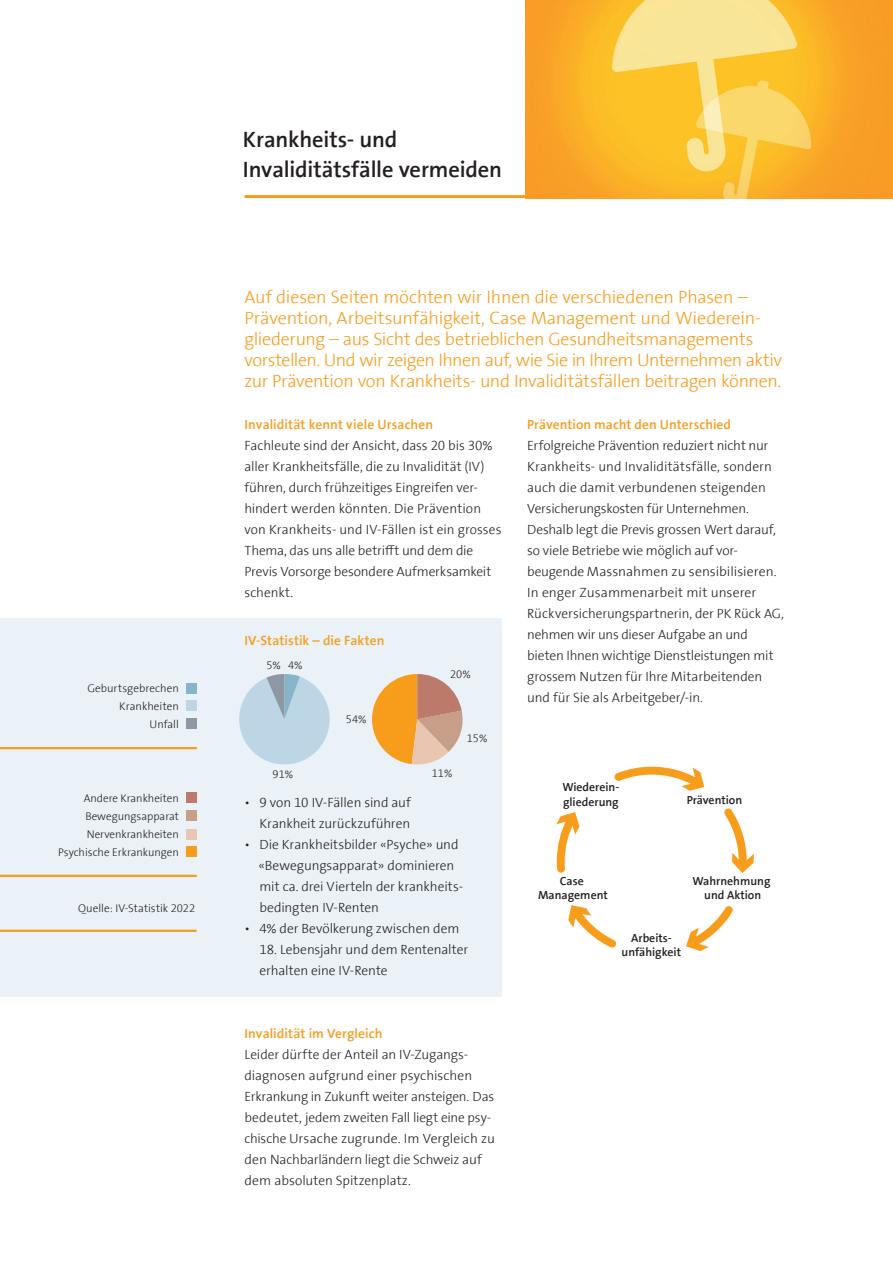
<style>
.page{position:relative;width:893px;height:1263px;background:#fff}
.page>*{position:absolute;margin:0;border:0;box-sizing:border-box;transform-origin:0 0}
.Haupttitel{font:300 22.5px/30px "Previs The Sans";letter-spacing:-.005em;color:#231f20}
.Lead{font:300 18px/21px "Previs The Sans";letter-spacing:-.015em;color:#f89c1c}
.Lauftext{font:300 13.5px/21px "Previs The Sans";letter-spacing:-.005em;color:#231f20}
.Untertitel_orange{font:300 13.5px "Previs The Sans";letter-spacing:.005em;color:#f89c1c}
.Lauftext-2{font:300 13.5px "Previs The Sans";color:#f89c1c}
.t1{font:300 11.85px/14.2px "Previs The Sans";color:#231f20;text-align:center}
.Lauftext-3{font:300 11.25px "Previs The Sans";color:#231f20}
.Legende_rechtsbündig{font:300 11.25px "Previs The Sans";letter-spacing:.005em;color:#231f20}
.LEgende{font:300 11.25px "Previs The Sans";color:#231f20}
</style>
<div class="page">
<div style="left:0;top:618px;width:502px;height:378px;background:#eaf2f7"></div>
<div style="left:186px;top:683px;width:11px;height:10px;background:#86b4c8"></div>
<div style="left:186px;top:701px;width:11px;height:10px;background:#bcd6e5"></div>
<div style="left:186px;top:719px;width:11px;height:10px;background:#8e98a4"></div>
<div style="left:186px;top:793px;width:11px;height:10px;background:#bc7a6a"></div>
<div style="left:186px;top:810px;width:11px;height:11px;background:#c79e87"></div>
<div style="left:186px;top:829px;width:11px;height:10px;background:#e9c6b1"></div>
<div style="left:186px;top:847px;width:11px;height:10px;background:#f89c1c"></div>
<hr style="left:0;top:747px;width:197px;height:2px;background:#f89c1c">
<hr style="left:0;top:875px;width:197px;height:2px;background:#f89c1c">
<hr style="left:0;top:930px;width:197px;height:2px;background:#f89c1c">
<hr style="left:244px;top:195px;width:301px;height:3px;background:#f89c1c">
<img style="left:525px;top:0;width:368px;height:198px">
<svg style="left:372px;top:674px;width:91px;height:91px"></svg>
<svg style="left:239px;top:674px;width:91px;height:91px"></svg>
<svg style="left:614px;top:766px;width:91px;height:25px"></svg>
<svg style="left:556px;top:812px;width:24px;height:61px"></svg>
<svg style="left:568px;top:905px;width:49px;height:43px"></svg>
<svg style="left:686px;top:906px;width:47px;height:45px"></svg>
<svg style="left:724px;top:808px;width:30px;height:65px"></svg>
<p class="Legende_rechtsbündig" style="left:87px;top:682px;width:93px">Geburtsgebrechen</p>
<p class="Legende_rechtsbündig" style="left:119px;top:700px;width:61px">Krankheiten</p>
<p class="LEgende" style="left:150px;top:718px;width:31px">Unfall</p>
<p class="Lauftext-3" style="left:84px;top:792px;width:97px">Andere Krankheiten</p>
<p class="Lauftext-3" style="left:85px;top:810px;width:95px">Bewegungsapparat</p>
<p class="Lauftext-3" style="left:87px;top:828px;width:94px">Nervenkrankheiten</p>
<p class="Lauftext-3" style="left:58px;top:846px;width:122px">Psychische Erkrankungen</p>
<p class="Lauftext-3" style="left:78px;top:902px;width:118px">Quelle: IV-Statistik 2022</p>
<p class="Haupttitel" style="left:243px;top:125px;width:261px">Krankheits- und<br>Invaliditätsfälle vermeiden</p>
<p class="Lead" style="left:244px;top:287px;width:539px">Auf diesen Seiten möchten wir Ihnen die verschiedenen Phasen – Prävention, Arbeitsunfähigkeit, Case Management und Wiederein&shy;gliederung – aus Sicht des betrieblichen Gesundheitsmanagements vorstellen. Und wir zeigen Ihnen auf, wie Sie in Ihrem Unternehmen aktiv zur Prävention von Krankheits- und Invaliditätsfällen beitragen können.</p>
<p class="Untertitel_orange" style="left:244px;top:417px;width:190px">Invalidität kennt viele Ursachen</p>
<p class="Lauftext" style="left:244px;top:436px;width:259px">Fachleute sind der Ansicht, dass 20 bis 30% aller Krankheitsfälle, die zu Invalidität (IV) führen, durch frühzeitiges Eingreifen ver&shy;hindert werden könnten. Die Prävention von Krankheits- und IV-Fällen ist ein grosses Thema, das uns alle betrifft und dem die Previs Vorsorge besondere Aufmerksamkeit schenkt.</p>
<p class="Untertitel_orange" style="left:244px;top:633px;width:142px">IV-Statistik – die Fakten</p>
<p class="Lauftext-3" style="left:266px;top:659px;width:16px">5%</p>
<p class="Lauftext-3" style="left:288px;top:659px;width:16px">4%</p>
<p class="Lauftext-3" style="left:273px;top:769px;width:22px">91%</p>
<p class="Lauftext-3" style="left:346px;top:714px;width:22px">54%</p>
<p class="Lauftext-3" style="left:450px;top:668px;width:22px">20%</p>
<p class="Lauftext-3" style="left:432px;top:768px;width:22px">11%</p>
<p class="Lauftext-3" style="left:467px;top:732px;width:22px">15%</p>
<p class="Lauftext" style="left:244px;top:793px;width:168px;text-align:right">• 9 von 10 IV-Fällen sind auf<br>Krankheit zurückzuführen</p>
<p class="Lauftext" style="left:258px;top:835px;width:206px;text-indent:-14px">• Die Krankheitsbilder «Psyche» und «Bewegungsapparat» dominieren mit ca. drei Vierteln der krankheits&shy;bedingten IV-Renten</p>
<p class="Lauftext" style="left:244px;top:919px;width:216px">• 4% der Bevölkerung zwischen dem</p>
<p class="Lauftext" style="left:259px;top:940px;width:210px">18. Lebensjahr und dem Rentenalter erhalten eine IV-Rente</p>
<p class="Untertitel_orange" style="left:244px;top:1026px;width:139px">Invalidität im Vergleich</p>
<p class="Lauftext" style="left:244px;top:1045px;width:252px">Leider dürfte der Anteil an IV-Zugangs&shy;diagnosen aufgrund einer psychischen Erkrankung in Zukunft weiter ansteigen. Das bedeutet, jedem zweiten Fall liegt eine psy&shy;chische Ursache zugrunde. Im Vergleich zu den Nachbarländern liegt die Schweiz auf dem absoluten Spitzenplatz.</p>
<p class="Lauftext-2" style="left:527px;top:417px;width:205px">Prävention macht den Unterschied</p>
<p class="Lauftext" style="left:527px;top:436px;width:258px">Erfolgreiche Prävention reduziert nicht nur Krankheits- und Invaliditätsfälle, sondern auch die damit verbundenen steigenden Versicherungskosten für Unternehmen.<br>Deshalb legt die Previs grossen Wert darauf, so viele Betriebe wie möglich auf vor&shy;beugende Massnahmen zu sensibilisieren.<br>In enger Zusammenarbeit mit unserer Rückversicherungspartnerin, der PK Rück AG, nehmen wir uns dieser Aufgabe an und bieten Ihnen wichtige Dienstleistungen mit grossem Nutzen für Ihre Mitarbeitenden und für Sie als Arbeitgeber/-in.</p>
<p class="t1" style="left:562px;top:781px;width:58px;text-align:left">Wiederein&shy;gliederung</p>
<p class="t1" style="left:538px;top:874px;width:71px">Case<br>Management</p>
<p class="t1" style="left:687px;top:793px;width:57px">Prävention</p>
<p class="t1" style="left:692px;top:874px;width:79px">Wahrnehmung und Aktion</p>
<p class="t1" style="left:622px;top:931px;width:61px">Arbeits&shy;unfähigkeit</p>
</div>
